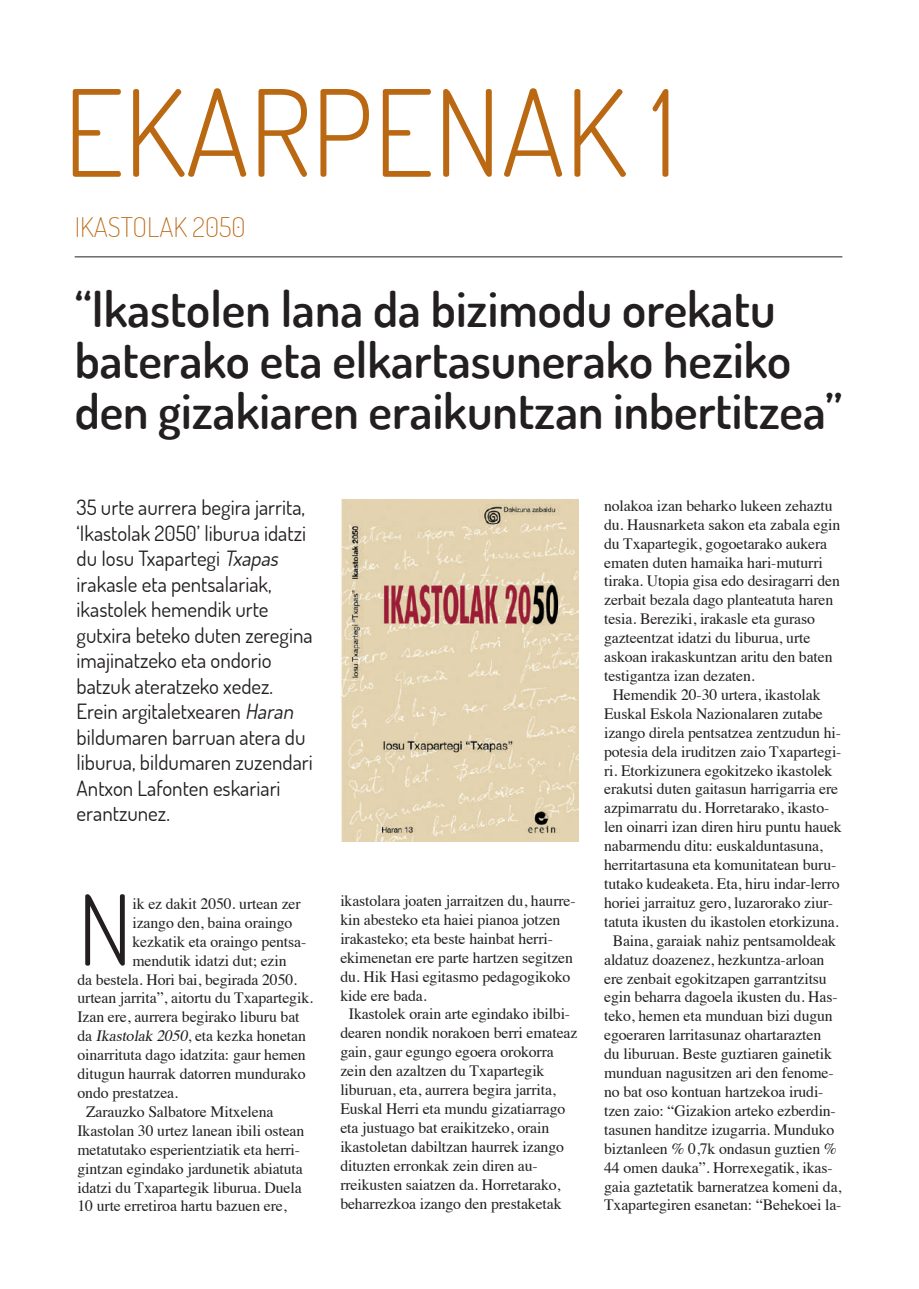
<style>
.page{position:relative;width:919px;height:1289px;background:#fff}
.page>*{position:absolute;margin:0;border:0;box-sizing:border-box;transform-origin:0 0}
.t1{font:300 120px "Dosis";color:#bb6813}
.t2{font:300 97.65px "Dosis";color:#231f20}
.t3{font:600 49.5px/51px "Dosis";color:#231f20}
.t4{font:200 27px "Dosis";color:#bb6813}
.t5{font:21px/25.5px "Dosis";color:#231f20}
.t6{font:15.75px "Times";letter-spacing:-.01em;color:#231f20}
.s1{font-style:italic}
</style>
<div class="page">
<hr style="left:75px;top:256px;width:767px;height:1px;background:#231f20">
<img style="left:341px;top:499px;width:237px;height:342px">
<h1 class="t1" style="left:63px;top:54px;width:615px">EKARPENAK 1</h1>
<h3 class="t4" style="left:75px;top:209px;width:172px">IKASTOLAK 2050</h3>
<h3 class="t3" style="left:75px;top:282px;width:769px">“Ikastolen lana da bizimodu orekatu baterako eta elkartasunerako heziko den gizakiaren eraikuntzan inbertitzea”</h3>
<p class="t5" style="left:77px;top:494px;width:238px">35 urte aurrera begira jarrita, ‘Ikastolak 2050’ liburua idatzi du Iosu Txapartegi <span class="s1">Txapas </span>irakasle eta pentsalariak, ikastolek hemendik urte gutxira beteko duten zeregina imajinatzeko eta ondorio batzuk ateratzeko xedez.<br>Erein argitaletxearen <span class="s1">Haran </span>bildumaren barruan atera du liburua, bildumaren zuzendari<br>Antxon Lafonten eskariari erantzunez.</p>
<p class="t6" style="left:604px;top:491px;width:230px">nolakoa izan beharko lukeen zehaztu</p>
<p class="t6" style="left:604px;top:509px;width:238px">du. Hausnarketa sakon eta zabala egin</p>
<p class="t6" style="left:604px;top:528px;width:224px">du Txapartegik, gogoetarako aukera</p>
<p class="t6" style="left:604px;top:547px;width:220px">ematen duten hamaika hari-muturri</p>
<p class="t6" style="left:604px;top:566px;width:237px">tiraka. Utopia gisa edo desiragarri den</p>
<p class="t6" style="left:604px;top:585px;width:231px">zerbait bezala dago planteatuta haren</p>
<p class="t6" style="left:604px;top:604px;width:212px">tesia. Bereziki, irakasle eta guraso</p>
<p class="t6" style="left:604px;top:623px;width:208px">gazteentzat idatzi du liburua, urte</p>
<p class="t6" style="left:604px;top:642px;width:230px">askoan irakaskuntzan aritu den baten</p>
<p class="t6" style="left:604px;top:661px;width:152px">testigantza izan dezaten.</p>
<p class="t6" style="left:612px;top:680px;width:209px">Hemendik 20-30 urtera, ikastolak</p>
<p class="t6" style="left:604px;top:698px;width:220px">Euskal Eskola Nazionalaren zutabe</p>
<p class="t6" style="left:604px;top:717px;width:238px">izango direla pentsatzea zentzudun hi-</p>
<p class="t6" style="left:604px;top:736px;width:239px">potesia dela iruditzen zaio Txapartegi-</p>
<p class="t6" style="left:604px;top:755px;width:230px">ri. Etorkizunera egokitzeko ikastolek</p>
<p class="t6" style="left:604px;top:774px;width:236px">erakutsi duten gaitasun harrigarria ere</p>
<p class="t6" style="left:604px;top:793px;width:227px">azpimarratu du. Horretarako, ikasto-</p>
<p class="t6" style="left:604px;top:812px;width:239px">len oinarri izan diren hiru puntu hauek</p>
<p class="t6" style="left:604px;top:831px;width:220px">nabarmendu ditu: euskalduntasuna,</p>
<p class="t6" style="left:604px;top:850px;width:234px">herritartasuna eta komunitatean buru-</p>
<p class="t6" style="left:604px;top:869px;width:237px">tutako kudeaketa. Eta, hiru indar-lerro</p>
<p class="t6" style="left:604px;top:887px;width:230px">horiei jarraituz gero, luzarorako ziur-</p>
<p class="t6" style="left:604px;top:906px;width:236px">tatuta ikusten du ikastolen etorkizuna.</p>
<p class="t6" style="left:612px;top:925px;width:225px">Baina, garaiak nahiz pentsamoldeak</p>
<p class="t6" style="left:604px;top:944px;width:222px">aldatuz doazenez, hezkuntza-arloan</p>
<p class="t6" style="left:604px;top:963px;width:224px">ere zenbait egokitzapen garrantzitsu</p>
<p class="t6" style="left:604px;top:982px;width:235px">egin beharra dagoela ikusten du. Has-</p>
<p class="t6" style="left:604px;top:1001px;width:230px">teko, hemen eta munduan bizi dugun</p>
<p class="t6" style="left:604px;top:1020px;width:218px">egoeraren larritasunaz ohartarazten</p>
<p class="t6" style="left:604px;top:1039px;width:229px">du liburuan. Beste guztiaren gainetik</p>
<p class="t6" style="left:604px;top:1058px;width:231px">munduan nagusitzen ari den fenome-</p>
<p class="t6" style="left:604px;top:1076px;width:221px">no bat oso kontuan hartzekoa irudi-</p>
<p class="t6" style="left:604px;top:1095px;width:233px">tzen zaio: “Gizakion arteko ezberdin-</p>
<p class="t6" style="left:604px;top:1114px;width:232px">tasunen handitze izugarria. Munduko</p>
<p class="t6" style="left:604px;top:1133px;width:234px">biztanleen % 0,7k ondasun guztien %</p>
<p class="t6" style="left:604px;top:1152px;width:230px">44 omen dauka”. Horrexegatik, ikas-</p>
<p class="t6" style="left:604px;top:1171px;width:239px">gaia gaztetatik barneratzea komeni da,</p>
<p class="t6" style="left:604px;top:1190px;width:239px">Txapartegiren esanetan: “Behekoei la-</p>
<h2 class="t2" style="left:77px;top:865px;width:56px">N</h2>
<p class="t6" style="left:132px;top:888px;width:170px">ik ez dakit 2050. urtean zer</p>
<p class="t6" style="left:340px;top:885px;width:237px">ikastolara joaten jarraitzen du, haurre-</p>
<p class="t6" style="left:340px;top:904px;width:221px">kin abesteko eta haiei pianoa jotzen</p>
<p class="t6" style="left:340px;top:923px;width:214px">irakasteko; eta beste hainbat herri-</p>
<p class="t6" style="left:340px;top:942px;width:234px">ekimenetan ere parte hartzen segitzen</p>
<p class="t6" style="left:340px;top:961px;width:231px">du. Hik Hasi egitasmo pedagogikoko</p>
<p class="t6" style="left:340px;top:980px;width:88px">kide ere bada.</p>
<p class="t6" style="left:349px;top:999px;width:223px">Ikastolek orain arte egindako ibilbi-</p>
<p class="t6" style="left:340px;top:1018px;width:239px">dearen nondik norakoen berri emateaz</p>
<p class="t6" style="left:340px;top:1037px;width:215px">gain, gaur egungo egoera orokorra</p>
<p class="t6" style="left:340px;top:1056px;width:205px">zein den azaltzen du Txapartegik</p>
<p class="t6" style="left:340px;top:1074px;width:217px">liburuan, eta, aurrera begira jarrita,</p>
<p class="t6" style="left:340px;top:1093px;width:226px">Euskal Herri eta mundu gizatiarrago</p>
<p class="t6" style="left:340px;top:1112px;width:210px">eta justuago bat eraikitzeko, orain</p>
<p class="t6" style="left:340px;top:1131px;width:225px">ikastoletan dabiltzan haurrek izango</p>
<p class="t6" style="left:340px;top:1150px;width:199px">dituzten erronkak zein diren au-</p>
<p class="t6" style="left:340px;top:1169px;width:221px">rreikusten saiatzen da. Horretarako,</p>
<p class="t6" style="left:340px;top:1188px;width:223px">beharrezkoa izango den prestaketak</p>
<p class="t6" style="left:132px;top:907px;width:161px">izango den, baina oraingo</p>
<p class="t6" style="left:132px;top:926px;width:175px">kezkatik eta oraingo pentsa-</p>
<p class="t6" style="left:132px;top:945px;width:156px">mendutik idatzi dut; ezin</p>
<p class="t6" style="left:77px;top:964px;width:221px">da bestela. Hori bai, begirada 2050.</p>
<p class="t6" style="left:77px;top:983px;width:237px">urtean jarrita”, aitortu du Txapartegik.</p>
<p class="t6" style="left:77px;top:1002px;width:223px">Izan ere, aurrera begirako liburu bat</p>
<p class="t6" style="left:77px;top:1021px;width:230px">da <span class="s1">Ikastolak2050</span>, eta kezka honetan</p>
<p class="t6" style="left:77px;top:1040px;width:230px">oinarrituta dago idatzita: gaur hemen</p>
<p class="t6" style="left:77px;top:1059px;width:230px">ditugun haurrak datorren mundurako</p>
<p class="t6" style="left:77px;top:1077px;width:102px">ondo prestatzea.</p>
<p class="t6" style="left:86px;top:1096px;width:189px">Zarauzko Salbatore Mitxelena</p>
<p class="t6" style="left:77px;top:1115px;width:228px">Ikastolan 30 urtez lanean ibili ostean</p>
<p class="t6" style="left:77px;top:1134px;width:224px">metatutako esperientziatik eta herri-</p>
<p class="t6" style="left:77px;top:1153px;width:227px">gintzan egindako jardunetik abiatuta</p>
<p class="t6" style="left:77px;top:1172px;width:226px">idatzi du Txapartegik liburua. Duela</p>
<p class="t6" style="left:77px;top:1191px;width:211px">10 urte erretiroa hartu bazuen ere,</p>
</div>
